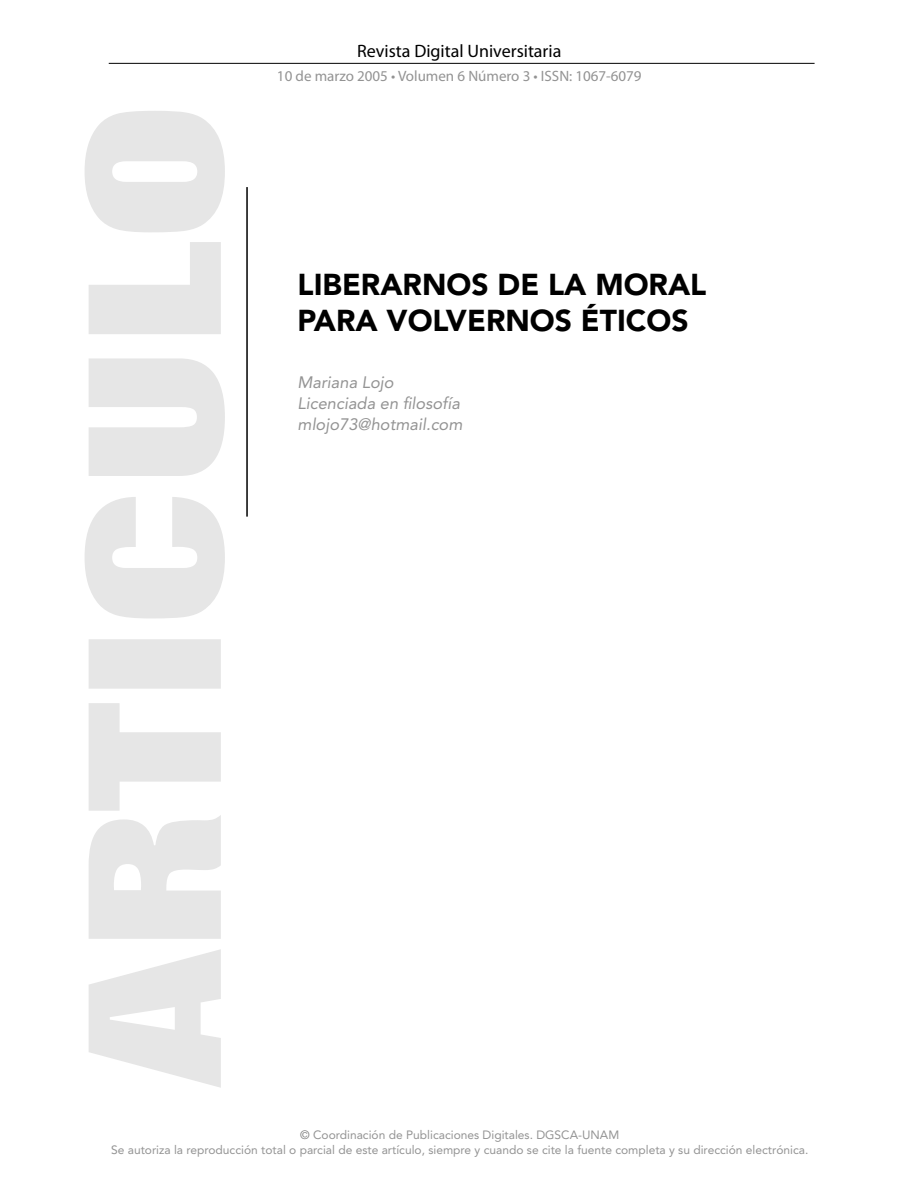
<style>
.page{position:relative;width:918px;height:1188px;background:#fff}
.page>*{position:absolute;margin:0;border:0;box-sizing:border-box;transform-origin:0 0}
.caratula_titulo{font:900 30px "Avenir";color:#000}
.encabezados_bold{font:500 18px "Folio";color:#000}
.caratula_autor{font:italic 16.5px "Avenir";color:#939393}
.encabezados_light{font:500 15px "Folio";color:#939393}
.legales{font:12px "Avenir";color:#939393}
.s1{color:#7c7c7c}
</style>
<div class="page">
<hr style="left:109px;top:63px;width:706px;height:1px;background:#000">
<svg style="left:85px;top:111px;width:140px;height:977px;fill:#e6e6e6"></svg>
<hr style="left:246px;top:187px;width:2px;height:330px;background:#000">
<p class="encabezados_bold" style="left:357px;top:41px;width:206px">Revista Digital Universitaria</p>
<p class="encabezados_light" style="left:277px;top:68px;width:366px">10 de marzo 2005 • Volumen 6 Número 3 • ISSN: 1067-6079</p>
<p class="caratula_titulo" style="left:298px;top:266px;width:410px">LIBERARNOS DE LA MORAL</p>
<p class="caratula_titulo" style="left:298px;top:302px;width:393px">PARA VOLVERNOS ÉTICOS</p>
<p class="caratula_autor" style="left:298px;top:373px;width:97px">Mariana Lojo</p>
<p class="caratula_autor" style="left:298px;top:394px;width:164px">Licenciada en filosofía</p>
<p class="caratula_autor" style="left:298px;top:415px;width:166px">mlojo73@hotmail.com</p>
<p class="legales" style="left:300px;top:1128px;width:321px"><span class="s1">©</span> Coordinación de Publicaciones Digitales. DGSCA-UNAM</p>
<p class="legales" style="left:111px;top:1143px;width:699px">Se autoriza la reproducción total o parcial de este artículo, siempre y cuando se cite la fuente completa y su dirección electrónica.</p>
</div>
